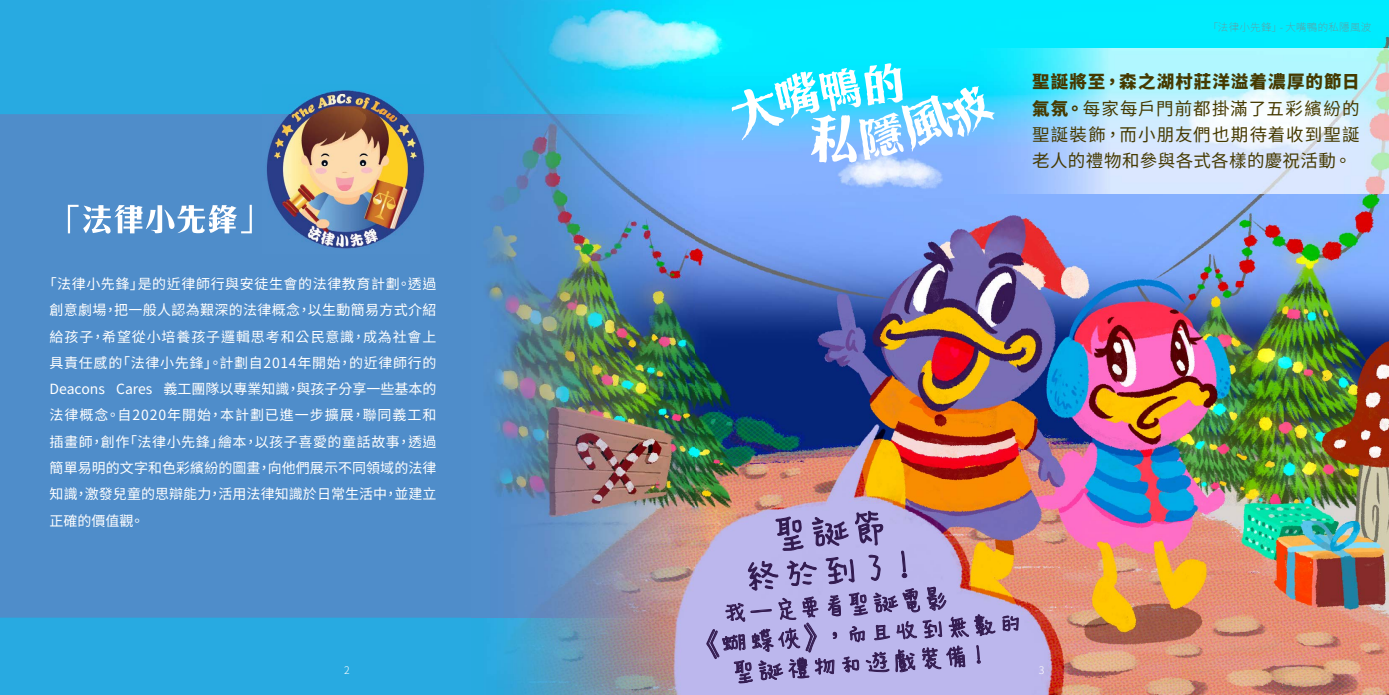
<style>
.page{position:relative;width:1389px;height:695px;background:#fff}
.page>*{position:absolute;margin:0;border:0;box-sizing:border-box;transform-origin:0 0}
.t1{font:52.5px/39.7px "DF Yun W3 WIN BF";color:#321b50;text-align:center}
.t2{font:35px "DF Yun W3 WIN BF";color:#331b50}
.t3{font:17.5px/26.2px "Noto Sans CJ Ktc";letter-spacing:.045em;color:#453900;text-align:justify}
.t4{font:14px/26.2px "Noto Sans CJ Ktc";letter-spacing:.005em;color:#fff;text-align:justify}
.t5{font:100 10.5px "Noto Sans CJ Ktc";letter-spacing:.025em;color:#808285}
.t6{font:300 10.5px "Noto Sans CJ Ktc";color:#fff}
.s1{font-weight:900}
</style>
<div class="page">
<div style="left:0;top:0;width:1389px;height:694px;background:#28aae1"></div>
<img style="left:511px;top:0;width:510px;height:115px">
<div style="left:1021px;top:0;width:368px;height:48px;background:#00ecfe"></div>
<img style="left:695px;top:115px;width:326px;height:348px">
<img style="left:1021px;top:194px;width:368px;height:500px">
<img style="left:655px;top:463px;width:367px;height:231px">
<img style="left:471px;top:617px;width:184px;height:77px">
<img style="left:0;top:114px;width:695px;height:503px">
<img style="left:961px;top:48px;width:428px;height:146px">
<svg style="left:68px;top:205px;width:184px;height:28px;background:#92b8de"></svg>
<img style="left:262px;top:90px;width:167px;height:164px">
<svg style="left:731px;top:62px;width:267px;height:107px;background:#78dafe"></svg>
<svg style="left:1002px;top:615px;width:17px;height:16px"></svg>
<svg style="left:706px;top:497px;width:290px;height:197px;background:#ad9dc6"></svg>
<p class="t5" style="left:1208px;top:21px;width:165px">「法律小先鋒」- 大嘴鴨的私隱風波</p>
<p class="t3" style="left:1032px;top:69px;width:329px"><span class="s1">聖誕將至，森之湖村莊洋溢着濃厚的節日氣氛。</span>每家每戶門前都掛滿了五彩繽紛的聖誕裝飾，而小朋友們也期待着收到聖誕老人的禮物和參與各式各樣的慶祝活動。</p>
<p class="t4" style="left:50px;top:271px;width:389px;text-indent:-7px">「法律小先鋒」是的近律師行與安徒生會的法律教育計劃。透過創意劇場，把一般人認為艱深的法律概念，以生動簡易方式介紹給孩子，希望從小培養孩子邏輯思考和公民意識，成為社會上具責任感的「法律小先鋒」。計劃自2014年開始，的近律師行的Deacons Cares 義工團隊以專業知識，與孩子分享一些基本的法律概念。自2020年開始，本計劃已進一步擴展，聯同義工和插畫師，創作「法律小先鋒」繪本，以孩子喜愛的童話故事，透過簡單易明的文字和色彩繽紛的圖畫，向他們展示不同領域的法律知識，激發兒童的思辯能力，活用法律知識於日常生活中，並建立正確的價值觀。</p>
<h1 class="t1" style="left:733px;top:518px;width:195px;rotate:-4deg">聖誕節終於到了！</h1>
<h2 class="t2" style="left:717px;top:596px;width:238px;rotate:-4deg">我一定要看聖誕電影</h2>
<h2 class="t2" style="left:688px;top:628px;width:341px;rotate:-4deg">《蝴蝶俠》，而且收到無數的</h2>
<h2 class="t2" style="left:725px;top:655px;width:272px;rotate:-4deg">聖誕禮物和遊戲裝備！</h2>
<p class="t6" style="left:344px;top:663px;width:7px">2</p>
<p class="t6" style="left:1039px;top:663px;width:7px">3</p>
</div>
